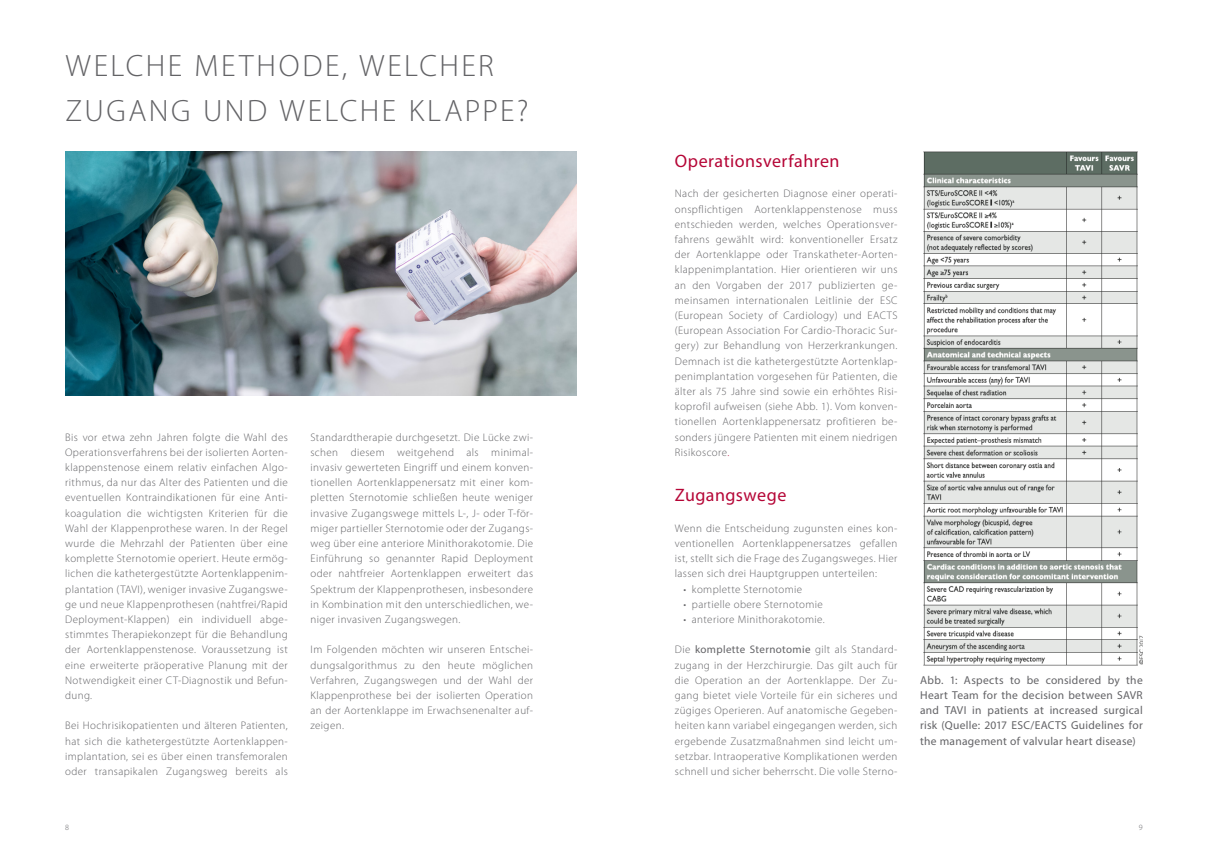
<style>
.page{position:relative;width:1208px;height:859px;background:#fff}
.page>*{position:absolute;margin:0;border:0;box-sizing:border-box;transform-origin:0 0}
.Headline_links{font:300 31px/45.6px "Myriad Pro";letter-spacing:.08em;color:#636366}
.Subheadline_Rot{font:18px "Myriad Pro";letter-spacing:.025em;color:#b50536}
.Subheadline2{font:11.5px/15.2px "Myriad Pro";letter-spacing:.025em;color:#636366;text-align:justify}
.Copy{font:300 11px/15.2px "Myriad Pro";letter-spacing:.035em;color:#636366;text-align:justify}
.t1{font:300 8px "Myriad Pro";color:#636366}
.s1{color:#b50536}
.s2{font-weight:400}
</style>
<div class="page">
<img style="left:65px;top:152px;width:511px;height:243px">
<img style="left:923px;top:152px;width:219px;height:514px">
<p class="Headline_links" style="left:66px;top:43px;width:464px">WELCHE METHODE, WELCHER<br>ZUGANG UND WELCHE KLAPPE?</p>
<p class="Copy" style="left:65px;top:429px;width:224px">Bis vor etwa zehn Jahren folgte die Wahl des Operationsverfahrens bei der isolierten Aorten&shy;klappenstenose einem relativ einfachen Algo&shy;rithmus, da nur das Alter des Patienten und die eventuellen Kontraindikationen für eine Anti&shy;koagulation die wichtigsten Kriterien für die Wahl der Klappenprothese waren. In der Regel wurde die Mehrzahl der Patienten über eine komplette Sternotomie operiert. Heute ermög&shy;lichen die kathetergestützte Aortenklappenim&shy;plantation (TAVI), weniger invasive Zugangswe&shy;ge und neue Klappenprothesen (nahtfrei/Rapid Deployment-Klappen) ein individuell abge&shy;stimmtes Therapiekonzept für die Behandlung der Aortenklappenstenose. Voraussetzung ist eine erweiterte präoperative Planung mit der Notwendigkeit einer CT-Diagnostik und Befun&shy;dung.</p>
<p class="Copy" style="left:65px;top:718px;width:224px">Bei Hochrisikopatienten und älteren Patienten, hat sich die kathetergestützte Aortenklappen&shy;implantation, sei es über einen transfemoralen oder transapikalen Zugangsweg bereits als</p>
<p class="Copy" style="left:310px;top:429px;width:224px">Standardtherapie durchgesetzt. Die Lücke zwi&shy;schen diesem weitgehend als minimal&shy;invasiv gewerteten Eingriff und einem konven&shy;tionellen Aortenklappenersatz mit einer kom&shy;pletten Sternotomie schließen heute weniger invasive Zugangswege mittels L-, J- oder T-för&shy;miger partieller Sternotomie oder der Zugangs&shy;weg über eine anteriore Minithorakotomie. Die Einführung so genannter Rapid Deployment oder nahtfreier Aortenklappen erweitert das Spektrum der Klappenprothesen, insbesondere in Kombination mit den unterschiedlichen, we&shy;niger invasiven Zugangswegen.</p>
<p class="Copy" style="left:310px;top:642px;width:224px">Im Folgenden möchten wir unseren Entschei&shy;dungsalgorithmus zu den heute möglichen Verfahren, Zugangswegen und der Wahl der Klappenprothese bei der isolierten Operation an der Aortenklappe im Erwachsenenalter auf&shy;zeigen.</p>
<p class="Subheadline_Rot" style="left:675px;top:150px;width:166px">Operationsverfahren</p>
<p class="Copy" style="left:675px;top:186px;width:224px">Nach der gesicherten Diagnose einer operati&shy;onspflichtigen Aortenklappenstenose muss entschieden werden, welches Operationsver&shy;fahrens gewählt wird: konventioneller Ersatz der Aortenklappe oder Transkatheter-Aorten&shy;klappenimplantation. Hier orientieren wir uns an den Vorgaben der 2017 publizierten ge&shy;meinsamen internationalen Leitlinie der ESC (European Society of Cardiology) und EACTS (European Association For Cardio-Thoracic Sur&shy;gery) zur Behandlung von Herzerkrankungen.<br>Demnach ist die kathetergestützte Aortenklap&shy;penimplantation vorgesehen für Patienten, die älter als 75 Jahre sind sowie ein erhöhtes Risi&shy;koprofil aufweisen (siehe Abb. 1). Vom konven&shy;tionellen Aortenklappenersatz profitieren be&shy;sonders jüngere Patienten mit einem niedrigen Risikoscore<span class="s1">.</span></p>
<p class="Subheadline_Rot" style="left:675px;top:484px;width:113px">Zugangswege</p>
<p class="Copy" style="left:675px;top:521px;width:224px">Wenn die Entscheidung zugunsten eines kon&shy;ventionellen Aortenklappenersatzes gefallen ist, stellt sich die Frage des Zugangsweges. Hier lassen sich drei Hauptgruppen unterteilen:</p>
<p class="Copy" style="left:683px;top:581px;width:120px">• komplette Sternotomie</p>
<p class="Copy" style="left:683px;top:597px;width:141px">• partielle obere Sternotomie</p>
<p class="Copy" style="left:683px;top:612px;width:143px">• anteriore Minithorakotomie.</p>
<p class="Copy" style="left:675px;top:642px;width:224px">Die <span class="s2">komplette Sternotomie</span> gilt als Standard&shy;zugang in der Herzchirurgie. Das gilt auch für die Operation an der Aortenklappe. Der Zu&shy;gang bietet viele Vorteile für ein sicheres und zügiges Operieren. Auf anatomische Gegeben&shy;heiten kann variabel eingegangen werden, sich ergebende Zusatzmaßnahmen sind leicht um&shy;setzbar. Intraoperative Komplikationen werden schnell und sicher beherrscht. Die volle Sterno-</p>
<p class="Subheadline2" style="left:920px;top:672px;width:224px">Abb. 1: Aspects to be considered by the Heart Team for the decision between SAVR and TAVI in patients at increased surgical risk (Quelle: 2017 ESC/EACTS Guidelines for the management of valvular heart disease)</p>
<p class="t1" style="left:65px;top:822px;width:5px">8</p>
<p class="t1" style="left:1138px;top:822px;width:5px">9</p>
</div>
